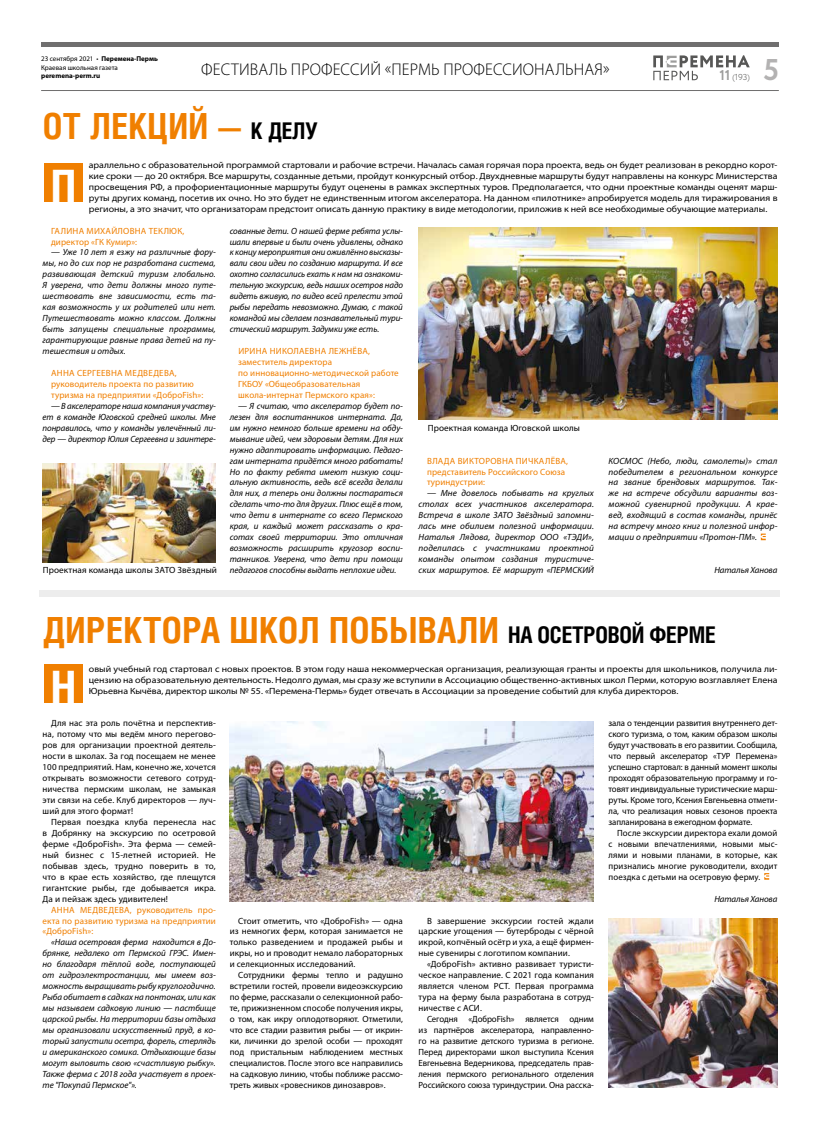
<style>
.page{position:relative;width:820px;height:1134px;background:#fff}
.page>*{position:absolute;margin:0;border:0;box-sizing:border-box;transform-origin:0 0}
.t1{font:700 46px "Helios Cond";color:#fff}
.t2{font:700 36px "Helios Cond";letter-spacing:.01em;color:#f07f00}
.t3{font:700 30px "Circe";color:#b3b2b2}
.t4{font:300 17px "Myriad Pro";letter-spacing:.01em;color:#000}
.t5{font:italic 9px/11px "Myriad Pro";color:#000;text-align:justify}
.t6{font:9px/11px "Myriad Pro";letter-spacing:.01em;color:#000;text-align:justify}
.t7{font:semi-expanded 9px/11px "Myriad Pro";color:#000;text-align:justify}
.t8{font:9px/11px "Myriad Pro";letter-spacing:.01em;color:#f07f00}
.t9{font:9px/11px "Myriad Pro";letter-spacing:.03em;color:#f07f00}
.t10{font:300 8.6px "Circe";color:#575756}
.t11{font:7px/8.4px "Myriad Pro";color:#000}
.t12{font:700 7px "Myriad Pro";color:#000}
.s1{font-weight:700}
.s2{font-weight:700;font-size:14.2px;color:#9d9d9c}
.s3{font-size:23px;color:#000}
</style>
<div class="page">
<hr style="left:41px;top:43px;width:737px;height:4px;background:#706f6f">
<svg style="left:653px;top:55px;width:96px;height:25px"></svg>
<hr style="left:41px;top:90px;width:737px;height:1px;background:#706f6f">
<div style="left:44px;top:664px;width:39px;height:39px;background:#f07f00"></div>
<div style="left:44px;top:163px;width:39px;height:39px;background:#f07f00"></div>
<div style="left:39px;top:591px;width:740px;height:6px;background:#ededed"></div>
<img style="left:230px;top:721px;width:363px;height:181px">
<img style="left:418px;top:227px;width:359px;height:193px">
<svg style="left:764px;top:873px;width:4px;height:7px"></svg>
<svg style="left:760px;top:534px;width:5px;height:6px"></svg>
<img style="left:608px;top:918px;width:169px;height:170px">
<img style="left:43px;top:463px;width:173px;height:99px">
<p class="t11" style="left:41px;top:55px;width:118px">23 сентября 2021 • <span class="s1">Перемена-Пермь<br></span>Краевая школьная газета</p>
<p class="t12" style="left:41px;top:71px;width:61px">peremena-perm.ru</p>
<p class="t10" style="left:719px;top:72px;width:32px"><span class="s2">11</span> (193)</p>
<h3 class="t3" style="left:763px;top:50px;width:17px">5</h3>
<h3 class="t4" style="left:201px;top:59px;width:409px">ФЕСТИВАЛЬ ПРОФЕССИЙ «ПЕРМЬ ПРОФЕССИОНАЛЬНАЯ»</h3>
<h2 class="t2" style="left:43px;top:105px;width:276px">ОТ ЛЕКЦИЙ — <span class="s3">К ДЕЛУ</span></h2>
<h1 class="t1" style="left:51px;top:159px;width:27px">П</h1>
<p class="t7" style="left:89px;top:159px;width:689px">араллельно с образовательной программой стартовали и рабочие встречи. Началась самая горячая пора проекта, ведь он будет реализован в рекордно корот&shy;кие сроки — до 20 октября. Все маршруты, созданные детьми, пройдут конкурсный отбор. Двухдневные маршруты будут направлены на конкурс Министерства просвещения РФ, а профориентационные маршруты будут оценены в рамках экспертных туров. Предполагается, что одни проектные команды оценят марш&shy;руты других команд, посетив их очно. Но это будет не единственным итогом акселератора. На данном «пилотнике» апробируется модель для тиражирования в регионы, а это значит, что организаторам предстоит описать данную практику в виде методологии, приложив к ней все необходимые обучающие материалы.</p>
<p class="t9" style="left:51px;top:225px;width:135px">ГАЛИНА МИХАЙЛОВНА ТЕКЛЮК, директор «ГК Кумир»:</p>
<p class="t5" style="left:43px;top:247px;width:175px;text-indent:9px">— Уже 10 лет я езжу на различные фору&shy;мы, но до сих пор не разработана система, развивающая детский туризм глобально.<br>Я уверена, что дети должны много путе&shy;шествовать вне зависимости, есть та&shy;кая возможность у их родителей или нет.<br>Путешествовать можно классом. Должны быть запущены специальные программы, гарантирующие равные права детей на пу&shy;тешествия и отдых.</p>
<p class="t8" style="left:51px;top:367px;width:154px">АННА СЕРГЕЕВНА МЕДВЕДЕВА, руководитель проекта по развитию туризма на предприятии «ДоброFish»:</p>
<p class="t5" style="left:43px;top:400px;width:175px;text-indent:9px">— В акселераторе наша компания участву&shy;ет в команде Юговской средней школы. Мне понравилось, что у команды увлечённый ли&shy;дер — директор Юлия Сергеевна и заинтере-</p>
<p class="t6" style="left:43px;top:564px;width:176px">Проектная команда школы ЗАТО Звёздный</p>
<p class="t5" style="left:230px;top:225px;width:175px">сованные дети. О нашей ферме ребята услы&shy;шали впервые и были очень удивлены, однако к концу мероприятия они оживлённо высказы&shy;вали свои идеи по созданию маршрута. И все охотно согласились ехать к нам на ознакоми&shy;тельную экскурсию, ведь наших осетров надо видеть вживую, по видео всей прелести этой рыбы передать невозможно. Думаю, с такой командой мы сделаем познавательный тури&shy;стический маршрут. Задумки уже есть.</p>
<p class="t8" style="left:238px;top:345px;width:162px">ИРИНА НИКОЛАЕВНА ЛЕЖНЁВА, заместитель директора<br>по инновационно-методической работе<br>ГКБОУ «Общеобразовательная школа-интернат Пермского края»:</p>
<p class="t5" style="left:230px;top:400px;width:175px;text-indent:9px">— Я считаю, что акселератор будет по&shy;лезен для воспитанников интерната. Да, им нужно немного больше времени на обду&shy;мывание идей, чем здоровым детям. Для них нужно адаптировать информацию. Педаго&shy;гам интерната придётся много работать!<br>Но по факту ребята имеют низкую соци&shy;альную активность, ведь всё всегда делали для них, а теперь они должны постараться сделать что-то для других. Плюс ещё в том, что дети в интернате со всего Пермского края, и каждый может рассказать о кра&shy;сотах своей территории. Это отличная возможность расширить кругозор воспи&shy;танников. Уверена, что дети при помощи педагогов способны выдать неплохие идеи.</p>
<p class="t6" style="left:427px;top:422px;width:154px">Проектная команда Юговской школы</p>
<p class="t8" style="left:427px;top:455px;width:142px">ВЛАДА ВИКТОРОВНА ПИЧКАЛЁВА, представитель Российского Союза туриндустрии:</p>
<p class="t5" style="left:418px;top:488px;width:177px;text-indent:9px">— Мне довелось побывать на круглых столах всех участников акселератора.<br>Встреча в школе ЗАТО Звёздный запомни&shy;лась мне обилием полезной информации.<br>Наталья Лядова, директор ООО «ТЭДИ», поделилась с участниками проектной команды опытом создания туристиче&shy;ских маршрутов. Её маршрут «ПЕРМСКИЙ</p>
<p class="t5" style="left:608px;top:455px;width:170px">КОСМОС (Небо, люди, самолеты)» стал победителем в региональном конкурсе на звание брендовых маршрутов. Так&shy;же на встрече обсудили варианты воз&shy;можной сувенирной продукции. А крае&shy;вед, входящий в состав команды, принёс на встречу много книг и полезной инфор&shy;мации о предприятии «Протон-ПМ».</p>
<p class="t5" style="left:714px;top:564px;width:64px">Наталья Ханова</p>
<h2 class="t2" style="left:43px;top:609px;width:674px">ДИРЕКТОРА ШКОЛ ПОБЫВАЛИ <span class="s3">НА ОСЕТРОВОЙ ФЕРМЕ</span></h2>
<h1 class="t1" style="left:51px;top:660px;width:27px">Н</h1>
<p class="t7" style="left:89px;top:663px;width:689px">овый учебный год стартовал с новых проектов. В этом году наша некоммерческая организация, реализующая гранты и проекты для школьников, получила ли&shy;цензию на образовательную деятельность. Недолго думая, мы сразу же вступили в Ассоциацию общественно-активных школ Перми, которую возглавляет Елена Юрьевна Кычёва, директор школы № 55. «Перемена-Пермь» будет отвечать в Ассоциации за проведение событий для клуба директоров.</p>
<p class="t6" style="left:43px;top:718px;width:175px;text-indent:9px">Для нас эта роль почётна и перспектив&shy;на, потому что мы ведём много перегово&shy;ров для организации проектной деятель&shy;ности в школах. За год посещаем не менее 100 предприятий. Нам, конечно же, хочется открывать возможности сетевого сотруд&shy;ничества пермским школам, не замыкая эти связи на себе. Клуб директоров — луч&shy;ший для этого формат!</p>
<p class="t6" style="left:43px;top:816px;width:175px;text-indent:9px">Первая поездка клуба перенесла нас в Добрянку на экскурсию по осетровой ферме «ДоброFish». Эта ферма — семей&shy;ный бизнес с 15-летней историей. Не побывав здесь, трудно поверить в то, что в крае есть хозяйство, где плещутся гигантские рыбы, где добывается икра.<br>Да и пейзаж здесь удивителен!</p>
<p class="t8" style="left:43px;top:904px;width:175px;text-align:justify;text-indent:9px">АННА МЕДВЕДЕВА, руководитель про&shy;екта по развитию туризма на предприятии «ДоброFish»:</p>
<p class="t5" style="left:43px;top:937px;width:175px;text-indent:9px">«Наша осетровая ферма находится в До&shy;брянке, недалеко от Пермской ГРЭС. Имен&shy;но благодаря тёплой воде, поступающей от гидроэлектростанции, мы имеем воз&shy;можность выращивать рыбу круглогодично.<br>Рыба обитает в садках на понтонах, или как мы называем садковую линию — пастбище царской рыбы. На территории базы отдыха мы организовали искусственный пруд, в ко&shy;торый запустили осетра, форель, стерлядь и американского сомика. Отдыхающие базы могут выловить свою «счастливую рыбку».<br>Также ферма с 2018 года участвует в проек&shy;те "Покупай Пермское"».</p>
<p class="t6" style="left:230px;top:915px;width:175px;text-indent:9px">Стоит отметить, что «ДоброFish» — одна из немногих ферм, которая занимается не только разведением и продажей рыбы и икры, но и проводит немало лабораторных и селекционных исследований.</p>
<p class="t6" style="left:230px;top:970px;width:175px;text-indent:9px">Сотрудники фермы тепло и радушно встретили гостей, провели видеоэкскурсию по ферме, рассказали о селекционной рабо&shy;те, прижизненном способе получения икры, о том, как икру оплодотворяют. Отметили, что все стадии развития рыбы — от икрин&shy;ки, личинки до зрелой особи — проходят под пристальным наблюдением местных специалистов. После этого все направились на садковую линию, чтобы поближе рассмо&shy;треть живых «ровесников динозавров».</p>
<p class="t6" style="left:418px;top:915px;width:177px;text-indent:9px">В завершение экскурсии гостей ждали царские угощения — бутерброды с чёрной икрой, копчёный осётр и уха, а ещё фирмен&shy;ные сувениры с логотипом компании.</p>
<p class="t6" style="left:418px;top:959px;width:177px;text-indent:9px">«ДоброFish» активно развивает туристи&shy;ческое направление. С 2021 года компания является членом РСТ. Первая программа тура на ферму была разработана в сотруд&shy;ничестве с АСИ.</p>
<p class="t6" style="left:418px;top:1013px;width:177px;text-indent:9px">Сегодня «ДоброFish» является одним из партнёров акселератора, направленно&shy;го на развитие детского туризма в регионе.<br>Перед директорами школ выступила Ксения Евгеньевна Ведерникова, председатель прав&shy;ления пермского регионального отделения Российского союза туриндустрии. Она расска-</p>
<p class="t6" style="left:608px;top:718px;width:170px">зала о тенденции развития внутреннего дет&shy;ского туризма, о том, каким образом школы будут участвовать в его развитии. Сообщила, что первый акселератор «ТУР Перемена» успешно стартовал: в данный момент школы проходят образовательную программу и го&shy;товят индивидуальные туристические марш&shy;руты. Кроме того, Ксения Евгеньевна отмети&shy;ла, что реализация новых сезонов проекта запланирована в ежегодном формате.</p>
<p class="t6" style="left:608px;top:827px;width:170px;text-indent:9px">После экскурсии директора ехали домой с новыми впечатлениями, новыми мыс&shy;лями и новыми планами, в которые, как признались многие руководители, входит поездка с детьми на осетровую ферму.</p>
<p class="t5" style="left:714px;top:893px;width:64px">Наталья Ханова</p>
</div>
